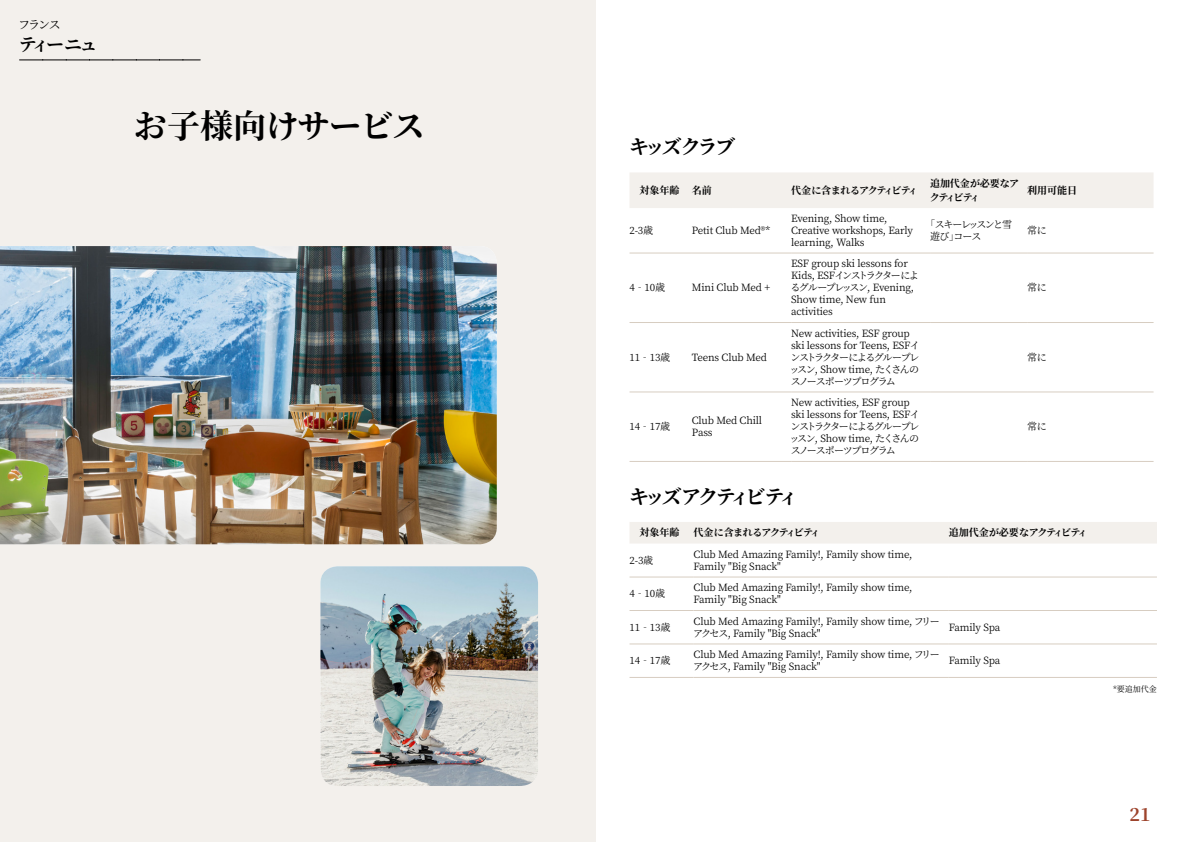
<style>
.page{position:relative;width:1191px;height:842px;background:#fff}
.page>*{position:absolute;margin:0;border:0;box-sizing:border-box;transform-origin:0 0}
.t1{font:700 33px "Noto Serif JP";letter-spacing:-.025em;color:#000}
.t2{font:700 20px "Noto Serif JP";letter-spacing:-.15em;color:#000}
.t3{font:700 18px "Noto Serif JP";letter-spacing:-.16em;color:#000}
.t4{font:700 18px "Noto Serif JP";color:#9d432c}
.t5{font:12px "Noto Serif JP";color:#000}
.t6{font:10px/12px "Noto Serif JP";letter-spacing:-.015em;color:#000}
.t7{font:700 10px/14px "Noto Serif JP";letter-spacing:-.03em;color:#000}
.t8{font:700 10px "Noto Serif JP";letter-spacing:-.055em;color:#000}
.t9{font:10px/12px "Noto Serif JP";letter-spacing:-.12em;color:#000}
.t10{font:8px "Noto Serif JP";color:#000}
</style>
<div class="page">
<div style="left:0;top:0;width:595px;height:842px;background:#f3f0ec"></div>
<img style="left:0;top:246px;width:497px;height:298px">
<img style="left:320px;top:566px;width:218px;height:220px">
<svg style="left:20px;top:60px;width:180px;height:1px"></svg>
<div style="left:630px;top:172px;width:523px;height:36px;background:#f3f0ec"></div>
<hr style="left:629px;top:252px;width:63px;height:1px;background:#d7cdc1">
<hr style="left:692px;top:252px;width:99px;height:1px;background:#d7cdc1">
<hr style="left:791px;top:252px;width:139px;height:1px;background:#d7cdc1">
<hr style="left:930px;top:252px;width:97px;height:1px;background:#d7cdc1">
<hr style="left:1027px;top:252px;width:126px;height:1px;background:#d7cdc1">
<hr style="left:629px;top:322px;width:63px;height:1px;background:#d7cdc1">
<hr style="left:692px;top:322px;width:99px;height:1px;background:#d7cdc1">
<hr style="left:791px;top:322px;width:139px;height:1px;background:#d7cdc1">
<hr style="left:930px;top:322px;width:97px;height:1px;background:#d7cdc1">
<hr style="left:1027px;top:322px;width:126px;height:1px;background:#d7cdc1">
<hr style="left:629px;top:391px;width:63px;height:1px;background:#d7cdc1">
<hr style="left:692px;top:391px;width:99px;height:1px;background:#d7cdc1">
<hr style="left:791px;top:391px;width:139px;height:1px;background:#d7cdc1">
<hr style="left:930px;top:391px;width:97px;height:1px;background:#d7cdc1">
<hr style="left:1027px;top:391px;width:126px;height:1px;background:#d7cdc1">
<hr style="left:629px;top:461px;width:63px;height:1px;background:#d7cdc1">
<hr style="left:692px;top:461px;width:99px;height:1px;background:#d7cdc1">
<hr style="left:791px;top:461px;width:139px;height:1px;background:#d7cdc1">
<hr style="left:930px;top:461px;width:97px;height:1px;background:#d7cdc1">
<hr style="left:1027px;top:461px;width:126px;height:1px;background:#d7cdc1">
<div style="left:630px;top:522px;width:527px;height:21px;background:#f3f0ec"></div>
<hr style="left:629px;top:576px;width:64px;height:1px;background:#d7cdc1">
<hr style="left:693px;top:576px;width:255px;height:1px;background:#d7cdc1">
<hr style="left:948px;top:576px;width:209px;height:1px;background:#d7cdc1">
<hr style="left:629px;top:610px;width:64px;height:1px;background:#d7cdc1">
<hr style="left:693px;top:610px;width:255px;height:1px;background:#d7cdc1">
<hr style="left:948px;top:610px;width:209px;height:1px;background:#d7cdc1">
<hr style="left:629px;top:643px;width:64px;height:1px;background:#d7cdc1">
<hr style="left:693px;top:643px;width:255px;height:1px;background:#d7cdc1">
<hr style="left:948px;top:643px;width:209px;height:1px;background:#d7cdc1">
<hr style="left:629px;top:677px;width:64px;height:1px;background:#d7cdc1">
<hr style="left:693px;top:677px;width:255px;height:1px;background:#d7cdc1">
<hr style="left:948px;top:677px;width:209px;height:1px;background:#d7cdc1">
<p class="t5" style="left:18px;top:17px;width:44px">フランス</p>
<h3 class="t3" style="left:19px;top:34px;width:80px">ティーニュ</h3>
<h1 class="t1" style="left:134px;top:107px;width:293px">お子様向けサービス</h1>
<h2 class="t2" style="left:629px;top:136px;width:107px">キッズクラブ</h2>
<p class="t7" style="left:639px;top:183px;width:74px">対象年齢 名前</p>
<p class="t8" style="left:791px;top:185px;width:128px">代金に含まれるアクティビティ</p>
<p class="t7" style="left:929px;top:176px;width:91px">追加代金が必要なアクティビティ</p>
<p class="t7" style="left:1027px;top:183px;width:51px">利用可能日</p>
<p class="t6" style="left:629px;top:224px;width:25px">2-3歳</p>
<p class="t6" style="left:692px;top:224px;width:80px">Petit Club Med®*</p>
<p class="t6" style="left:791px;top:212px;width:123px">Evening, Show time,<br>Creative workshops, Early learning, Walks</p>
<p class="t9" style="left:930px;top:218px;width:84px;text-indent:-5px">「スキーレッスンと雪遊び」コース</p>
<p class="t6" style="left:1027px;top:224px;width:21px">常に</p>
<p class="t6" style="left:629px;top:282px;width:37px">4‐10歳</p>
<p class="t6" style="left:692px;top:282px;width:80px">Mini Club Med +</p>
<p class="t6" style="left:790px;top:258px;width:130px">ESF group ski lessons for<br>Kids, ESFインストラクターによるグループレッスン, Evening,<br>Show time, New fun activities</p>
<p class="t6" style="left:1027px;top:282px;width:21px">常に</p>
<p class="t6" style="left:629px;top:351px;width:42px">11‐13歳</p>
<p class="t6" style="left:692px;top:351px;width:77px">Teens Club Med</p>
<p class="t6" style="left:629px;top:421px;width:42px">14‐17歳</p>
<p class="t6" style="left:692px;top:415px;width:72px">Club Med Chill<br>Pass</p>
<p class="t6" style="left:789px;top:327px;width:132px">New activities, ESF group ski lessons for Teens, ESFインストラクターによるグループレッスン, Show time, たくさんのスノースポーツプログラム</p>
<p class="t6" style="left:789px;top:397px;width:132px">New activities, ESF group ski lessons for Teens, ESFインストラクターによるグループレッスン, Show time, たくさんのスノースポーツプログラム</p>
<p class="t6" style="left:1027px;top:351px;width:21px">常に</p>
<p class="t6" style="left:1027px;top:421px;width:21px">常に</p>
<h2 class="t2" style="left:629px;top:485px;width:171px">キッズアクティビティ</h2>
<p class="t7" style="left:639px;top:526px;width:41px">対象年齢</p>
<p class="t8" style="left:693px;top:527px;width:128px">代金に含まれるアクティビティ</p>
<p class="t7" style="left:948px;top:526px;width:140px">追加代金が必要なアクティビティ</p>
<p class="t6" style="left:629px;top:554px;width:25px">2-3歳</p>
<p class="t6" style="left:693px;top:548px;width:220px">Club Med Amazing Family!, Family show time,<br>Family "Big Snack"</p>
<p class="t6" style="left:629px;top:588px;width:37px">4‐10歳</p>
<p class="t6" style="left:693px;top:582px;width:220px">Club Med Amazing Family!, Family show time,<br>Family "Big Snack"</p>
<p class="t6" style="left:629px;top:621px;width:42px">11‐13歳</p>
<p class="t6" style="left:693px;top:615px;width:248px">Club Med Amazing Family!, Family show time, フリーアクセス, Family "Big Snack"</p>
<p class="t6" style="left:948px;top:621px;width:53px">Family Spa</p>
<p class="t6" style="left:629px;top:655px;width:42px">14‐17歳</p>
<p class="t6" style="left:693px;top:649px;width:248px">Club Med Amazing Family!, Family show time, フリーアクセス, Family "Big Snack"</p>
<p class="t6" style="left:948px;top:655px;width:53px">Family Spa</p>
<p class="t10" style="left:1113px;top:685px;width:45px">*要追加代金</p>
<h3 class="t4" style="left:1129px;top:804px;width:23px">21</h3>
</div>
